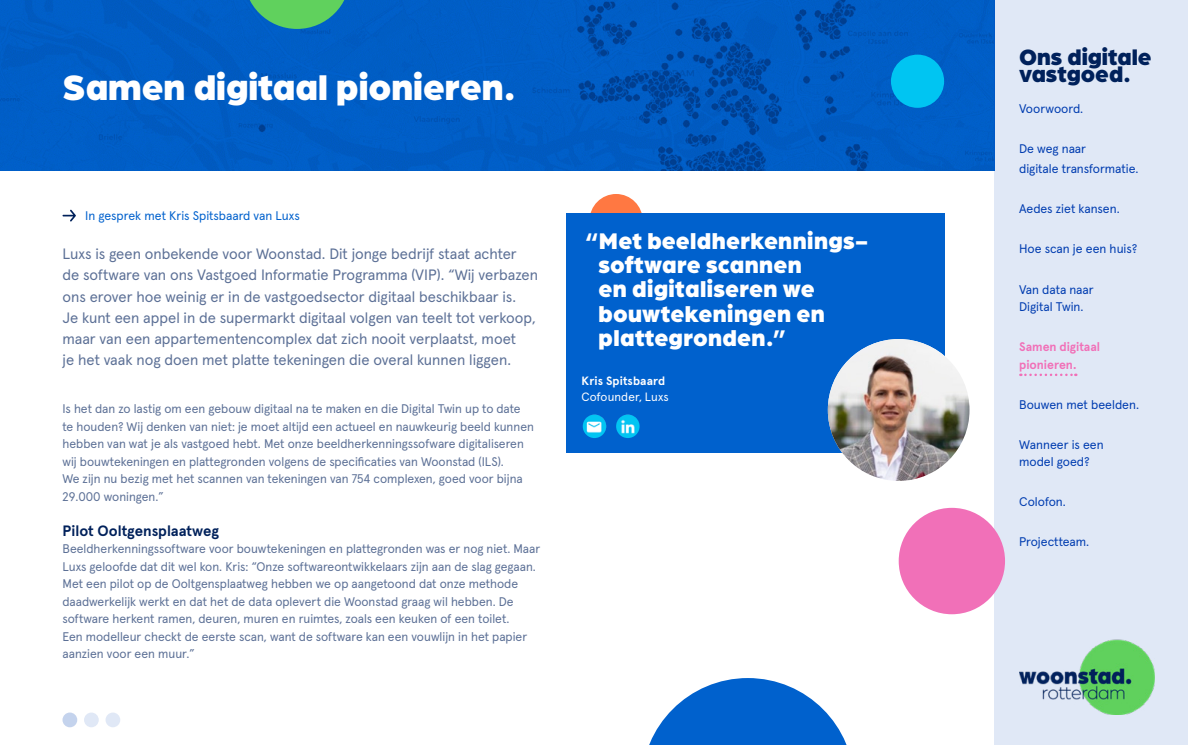
<style>
.page{position:relative;width:1188px;height:745px;background:#fff}
.page>*{position:absolute;margin:0;border:0;box-sizing:border-box;transform-origin:0 0}
.t1{font:900 37.5px "Arboria";color:#fff}
.t2{font:900 24.12px/24.1px "Arboria";letter-spacing:.01em;color:#fff}
.t3{font:900 23.62px/17.2px "Arboria";color:#00215b}
.t4{font:15px/21.2px "Apercu Pro";color:#5c7096}
.t5{font:700 15px "Apercu Pro";color:#00215b}
.t6{font:12.5px/17.5px "Apercu Pro";color:#5c7096}
.t7{font:12.5px/17.5px "Apercu Pro";color:#003cb0}
.t8{font:12.5px "Apercu Pro";color:#0061cd}
.t9{font:700 12.5px/17.5px "Apercu Pro";color:#f170b8}
.t10{font:700 12px "Apercu Pro";letter-spacing:.01em;color:#fff}
.t11{font:12px "Apercu Pro";letter-spacing:.01em;color:#fff}
</style>
<div class="page">
<div style="left:589px;top:194px;width:53px;height:53px;background:#ff7842;border-radius:50%"></div>
<div style="left:994px;top:0;width:194px;height:744px;background:#e0e8f6"></div>
<img style="left:1019px;top:639px;width:135px;height:75px">
<svg style="left:0;top:0;width:994px;height:170px;background:#005bc2"></svg>
<svg style="left:63px;top:209px;width:13px;height:12px"></svg>
<div style="left:898px;top:507px;width:107px;height:107px;background:#f170b8;border-radius:50%"></div>
<svg style="left:244px;top:0;width:106px;height:29px;background:#3da783"></svg>
<div style="left:891px;top:55px;width:53px;height:53px;background:#00c5f2;border-radius:50%"></div>
<svg style="left:649px;top:678px;width:197px;height:66px"></svg>
<div style="left:566px;top:213px;width:378px;height:239px;background:#0061cd"></div>
<img style="left:582px;top:414px;width:24px;height:24px;border-radius:12px">
<img style="left:616px;top:414px;width:23px;height:24px;border-radius:12px">
<img style="left:828px;top:339px;width:141px;height:141px;border-radius:71px">
<div style="left:84px;top:712px;width:15px;height:14px;background:#e0e8f6;border-radius:50%"></div>
<div style="left:106px;top:712px;width:14px;height:14px;background:#e0e8f6;border-radius:50%"></div>
<div style="left:63px;top:712px;width:14px;height:14px;background:#c4d3ed;border-radius:50%"></div>
<svg style="left:1020px;top:373px;width:56px;height:3px"></svg>
<h1 class="t1" style="left:62px;top:60px;width:455px">Samen digitaal pionieren.</h1>
<p class="t8" style="left:85px;top:206px;width:216px">In gesprek met Kris Spitsbaard van Luxs</p>
<p class="t4" style="left:62px;top:242px;width:477px">Luxs is geen onbekende voor Woonstad. Dit jonge bedrijf staat achter<br>de software van ons Vastgoed Informatie Programma (VIP). “Wij verbazen ons erover hoe weinig er in de vastgoedsector digitaal beschikbaar is.<br>Je kunt een appel in de supermarkt digitaal volgen van teelt tot verkoop, maar van een appartementencomplex dat zich nooit verplaatst, moet<br>je het vaak nog doen met platte tekeningen die overal kunnen liggen.</p>
<p class="t6" style="left:62px;top:398px;width:473px">Is het dan zo lastig om een gebouw digitaal na te maken en die Digital Twin up to date te houden? Wij denken van niet: je moet altijd een actueel en nauwkeurig beeld kunnen hebben van wat je als vastgoed hebt. Met onze beeldherkenningssofware digitaliseren wij bouwtekeningen en plattegronden volgens de specificaties van Woonstad (ILS).<br>We zijn nu bezig met het scannen van tekeningen van 754 complexen, goed voor bijna 29.000 woningen.”</p>
<p class="t5" style="left:62px;top:518px;width:158px">Pilot Ooltgensplaatweg</p>
<p class="t6" style="left:62px;top:538px;width:479px">Beeldherkenningssoftware voor bouwtekeningen en plattegronden was er nog niet. Maar Luxs geloofde dat dit wel kon. Kris: “Onze softwareontwikkelaars zijn aan de slag gegaan.<br>Met een pilot op de Ooltgensplaatweg hebben we op aangetoond dat onze methode daadwerkelijk werkt en dat het de data oplevert die Woonstad graag wil hebben. De software herkent ramen, deuren, muren en ruimtes, zoals een keuken of een toilet.<br>Een modelleur checkt de eerste scan, want de software kan een vouwlijn in het papier aanzien voor een muur.”</p>
<h2 class="t2" style="left:598px;top:227px;width:264px;text-indent:-14px">“Met beeldherkennings-- software scannen<br>en digitaliseren we bouwtekeningen en plattegronden.”</h2>
<p class="t10" style="left:581px;top:371px;width:85px">Kris Spitsbaard</p>
<p class="t11" style="left:581px;top:387px;width:89px">Cofounder, Luxs</p>
<h3 class="t3" style="left:1019px;top:46px;width:134px">Ons digitale vastgoed.</h3>
<p class="t7" style="left:1019px;top:99px;width:66px">Voorwoord.</p>
<p class="t7" style="left:1019px;top:138px;width:121px;line-height:20px">De weg naar<br>digitale transformatie.</p>
<p class="t7" style="left:1019px;top:199px;width:102px">Aedes ziet kansen.</p>
<p class="t7" style="left:1019px;top:239px;width:120px">Hoe scan je een huis?</p>
<p class="t7" style="left:1019px;top:279px;width:76px">Van data naar<br>Digital Twin.</p>
<p class="t9" style="left:1019px;top:337px;width:83px">Samen digitaal pionieren.</p>
<p class="t7" style="left:1019px;top:394px;width:121px">Bouwen met beelden.</p>
<p class="t7" style="left:1019px;top:434px;width:86px">Wanneer is een model goed?</p>
<p class="t7" style="left:1019px;top:492px;width:48px">Colofon.</p>
<p class="t7" style="left:1019px;top:532px;width:72px">Projectteam.</p>
</div>
